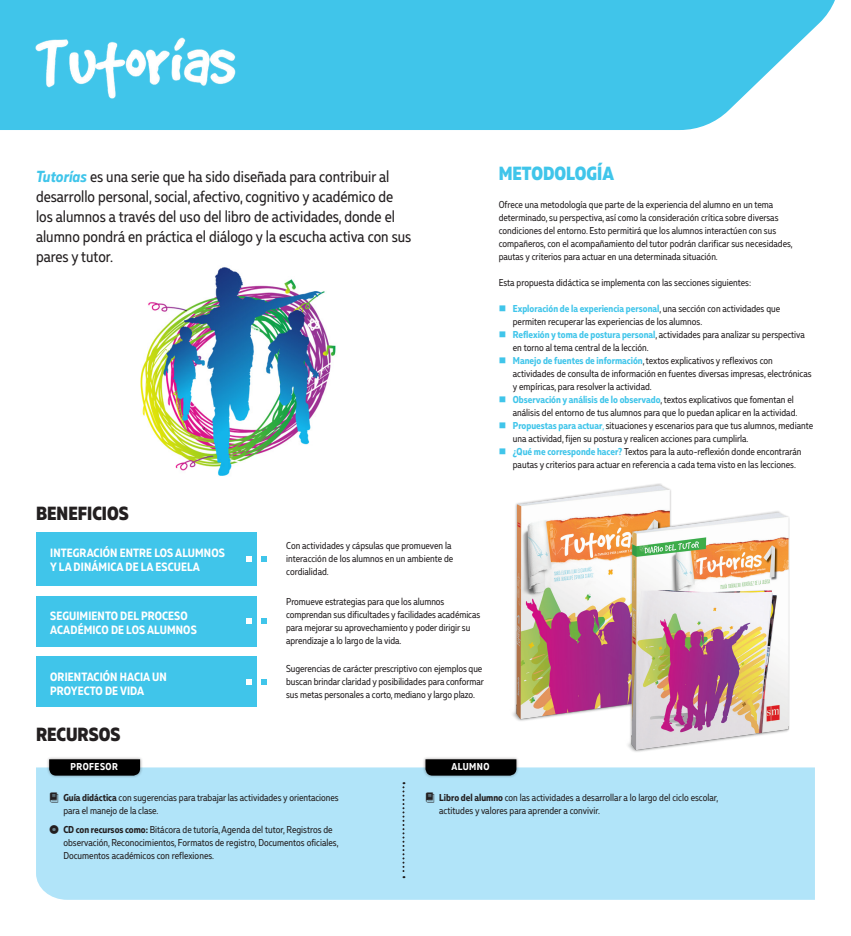
<style>
.page{position:relative;width:851px;height:936px;background:#fff}
.page>*{position:absolute;margin:0;border:0;box-sizing:border-box;transform-origin:0 0}
.Títulos{font:800 19px "Muller Narrow";color:#231f20}
.Títulos-2{font:800 19px "Muller Narrow";color:#40c5ea}
.Texto_destacato{font:16px/20px "Muller Narrow";color:#231f20}
.Benefits-Recuadros{font:700 12px/14px "Muller Narrow";letter-spacing:.01em;color:#fff}
.Títulos-3{font:10px/13px "Muller Narrow";color:#231f20}
.Texto_s_p{font:10px/13px "Muller Narrow";letter-spacing:-.005em;color:#231f20}
.SubTítulo_RECURSOS{font:700 10px "Muller Narrow";letter-spacing:.05em;color:#fff}
.s1{font-weight:700;font-style:italic;color:#40c5ea}
.s2{font-weight:700;color:#40c5ea}
.s3{color:#40c5ea}
.s4{font-family:"icofont"}
.s5{font-weight:700}
</style>
<div class="page">
<div style="left:36px;top:767px;width:778px;height:132px;background:#b1e4f9"></div>
<svg style="left:0;top:0;width:834px;height:130px;background:#50caeb"></svg>
<div style="left:36px;top:531px;width:221px;height:54px;background:#40c5ea"></div>
<div style="left:36px;top:595px;width:221px;height:51px;background:#40c5ea"></div>
<div style="left:36px;top:656px;width:221px;height:51px;background:#40c5ea"></div>
<svg style="left:261px;top:556px;width:6px;height:5px"></svg>
<svg style="left:261px;top:618px;width:6px;height:5px"></svg>
<svg style="left:261px;top:679px;width:6px;height:5px"></svg>
<svg style="left:246px;top:556px;width:6px;height:5px"></svg>
<svg style="left:246px;top:618px;width:6px;height:5px"></svg>
<svg style="left:246px;top:679px;width:6px;height:5px"></svg>
<div style="left:46px;top:756px;width:97px;height:22px;background:#231f20;opacity:.4"></div>
<svg style="left:49px;top:759px;width:91px;height:16px"></svg>
<div style="left:422px;top:756px;width:97px;height:22px;background:#231f20;opacity:.4"></div>
<svg style="left:425px;top:759px;width:91px;height:16px"></svg>
<svg style="left:402px;top:782px;width:2px;height:96px"></svg>
<img style="left:512px;top:483px;width:159px;height:238px">
<img style="left:621px;top:505px;width:169px;height:247px">
<img style="left:140px;top:267px;width:196px;height:209px">
<img style="left:20px;top:26px;width:237px;height:84px">
<p class="Texto_destacato" style="left:36px;top:166px;width:377px"><span class="s1">Tutorías</span> es una serie que ha sido diseñada para contribuir al desarrollo personal, social, afectivo, cognitivo y académico de los alumnos a través del uso del libro de actividades, donde el alumno pondrá en práctica el diálogo y la escucha activa con sus pares y tutor.</p>
<p class="Títulos-2" style="left:498px;top:161px;width:117px">METODOLOGÍA</p>
<p class="Títulos-3" style="left:498px;top:198px;width:295px">Ofrece una metodología que parte de la experiencia del alumno en un tema determinado, su perspectiva, así como la consideración crítica sobre diversas condiciones del entorno. Esto permitirá que los alumnos interactúen con sus compañeros, con el acompañamiento del tutor podrán clarificar sus necesidades, pautas y criterios para actuar en una determinada situación.</p>
<p class="Títulos-3" style="left:498px;top:276px;width:254px">Esta propuesta didáctica se implementa con las secciones siguientes:</p>
<p class="Títulos-3" style="left:513px;top:302px;width:269px"><span class="s2">Exploración de la experiencia personal</span>, una sección con actividades que permiten recuperar las experiencias de los alumnos.</p>
<p class="Títulos-3" style="left:513px;top:328px;width:293px"><span class="s2">Reflexión y toma de postura personal</span>, actividades para analizar su perspectiva en torno al tema central de la lección.</p>
<p class="Títulos-3" style="left:513px;top:354px;width:300px"><span class="s2">Manejo de fuentes de información</span>, textos explicativos y reflexivos con actividades de consulta de información en fuentes diversas impresas, electrónicas y empíricas, para resolver la actividad.</p>
<p class="Títulos-3" style="left:513px;top:393px;width:286px"><span class="s2">Observación y análisis de lo observado</span>, textos explicativos que fomentan el análisis del entorno de tus alumnos para que lo puedan aplicar en la actividad.</p>
<p class="Títulos-3" style="left:513px;top:419px;width:302px"><span class="s2">Propuestas para actuar</span><span class="s3">,</span> situaciones y escenarios para que tus alumnos, mediante una actividad, fijen su postura y realicen acciones para cumplirla.</p>
<p class="Títulos-3" style="left:513px;top:445px;width:290px"><span class="s2">¿Qué me corresponde hacer?</span> Textos para la auto-reflexión donde encontrarán pautas y criterios para actuar en referencia a cada tema visto en las lecciones.</p>
<p class="Títulos" style="left:36px;top:501px;width:94px">BENEFICIOS</p>
<p class="Benefits-Recuadros" style="left:50px;top:546px;width:176px">INTEGRACIÓN ENTRE LOS ALUMNOS<br>Y LA DINÁMICA DE LA ESCUELA</p>
<p class="Benefits-Recuadros" style="left:50px;top:608px;width:148px">SEGUIMIENTO DEL PROCESO<br>ACADÉMICO DE LOS ALUMNOS</p>
<p class="Benefits-Recuadros" style="left:50px;top:669px;width:118px">ORIENTACIÓN HACIA UN<br>PROYECTO DE VIDA</p>
<p class="Títulos" style="left:36px;top:722px;width:86px">RECURSOS</p>
<p class="Texto_s_p" style="left:286px;top:539px;width:168px">Con actividades y cápsulas que promueven la interacción de los alumnos en un ambiente de cordialidad.</p>
<p class="Texto_s_p" style="left:286px;top:595px;width:195px">Promueve estrategias para que los alumnos comprendan sus dificultades y facilidades académicas para mejorar su aprovechamiento y poder dirigir su aprendizaje a lo largo de la vida.</p>
<p class="Texto_s_p" style="left:286px;top:662px;width:199px">Sugerencias de carácter prescriptivo con ejemplos que buscan brindar claridad y posibilidades para conformar sus metas personales a corto, mediano y largo plazo.</p>
<p class="SubTítulo_RECURSOS" style="left:70px;top:760px;width:49px">PROFESOR</p>
<p class="SubTítulo_RECURSOS" style="left:451px;top:760px;width:40px">ALUMNO</p>
<p class="Títulos-3" style="left:63px;top:791px;width:277px;text-indent:-14px"><span class="s4">˒</span> <span class="s5">Guía didáctica</span> con sugerencias para trabajar las actividades y orientaciones para el manejo de la clase.</p>
<p class="Títulos-3" style="left:63px;top:822px;width:277px;text-indent:-14px"><span class="s4">܄</span> <span class="s5">CD con recursos como:</span> Bitácora de tutoría, Agenda del tutor, Registros de observación, Reconocimientos, Formatos de registro, Documentos oficiales,<br>Documentos académicos con reflexiones.</p>
<p class="Títulos-3" style="left:439px;top:791px;width:280px;text-indent:-14px"><span class="s4">˒</span> <span class="s5">Libro del alumno</span> con las actividades a desarrollar a lo largo del ciclo escolar, actitudes y valores para aprender a convivir.</p>
</div>
